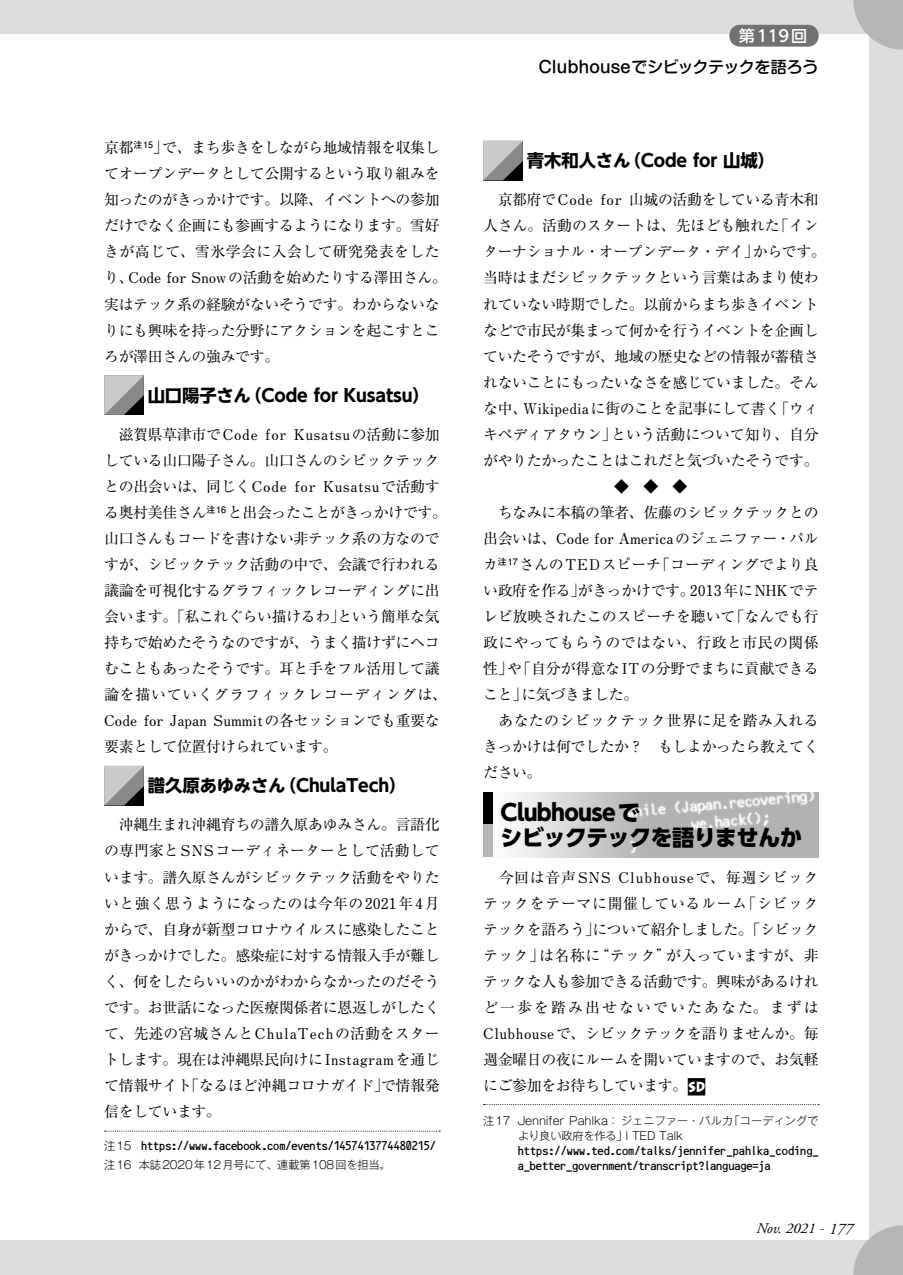
<style>
.page{position:relative;width:903px;height:1275px;background:#dcdddd}
.page>*{position:absolute;margin:0;border:0;box-sizing:border-box;transform-origin:0 0}
.t1{font:800 22.4px/24.8px "UD Shin Go Pro";letter-spacing:-.03em;color:#000}
.t2{font:700 17.32px "UD Shin Go NT Pro";letter-spacing:-.005em;color:#000}
.t3{font:500 16.1px "Shin M Go Pro";letter-spacing:-.01em;color:#000}
.t4{font:500 16.1px "UD Shin Go Pro";letter-spacing:.065em;color:#fff}
.t5{font:14.88px/26.1px "Ryumin Pro";letter-spacing:-.02em;color:#000;text-align:justify}
.t6{font:700 14.88px "Futo Min A101 Pro";color:#000}
.t7{font:14.88px "Ryumin Pro";color:#000}
.t8{font:14.88px "Ryumin Pro";letter-spacing:.03em;color:#000}
.t9{font:14.88px "Ryumin Pro";letter-spacing:.025em;color:#000}
.t10{font:italic 14.88px "Adobe Garamond Pro";color:#000}
.t11{font:12.25px/14.9px "Software Design Bsla W3";letter-spacing:-.01em;color:#000}
.t12{font:300 11.2px/14.9px "Gothic MB101 Pro";letter-spacing:-.01em;color:#000}
.s1{font-family:"Futo Min A101 Pro";font-weight:700}
.s2{font-family:"Ryumin Pro";font-weight:400}
.s3{font-family:"Gothic MB101 Pro";font-weight:300;font-size:11.2px}
.s4{font-family:"Sdesign";font-size:17.32px}
.s5{font-family:"Helvetica Neue LT Std";font-weight:100;font-style:normal;font-size:16.1px}
.s6{font-size:16.1px}
</style>
<div class="page">
<div style="left:0;top:35px;width:868px;height:1205px;background:#fff"></div>
<svg style="left:853px;top:0;width:50px;height:50px"></svg>
<svg style="left:853px;top:1225px;width:50px;height:50px"></svg>
<div style="left:729px;top:25px;width:90px;height:22px;background:#727171;border-radius:10px"></div>
<svg style="left:483px;top:141px;width:40px;height:39px;background:#979898"></svg>
<img style="left:514px;top:792px;width:305px;height:65px">
<div style="left:483px;top:792px;width:10px;height:33px;background:#000"></div>
<div style="left:483px;top:825px;width:10px;height:32px;background:#b5b6b6"></div>
<svg style="left:484px;top:1104px;width:335px;height:1px"></svg>
<svg style="left:104px;top:375px;width:40px;height:40px;background:#969797"></svg>
<svg style="left:104px;top:766px;width:40px;height:39px;background:#989898"></svg>
<svg style="left:105px;top:1131px;width:335px;height:1px"></svg>
<p class="t5" style="left:104px;top:134px;width:344px;text-align:left">京都<sup>注15</sup>」で、まち歩きをしながら地域情報を収集してオープンデータとして公開するという取り組みを知ったのがきっかけです。以降、イベントへの参加だけでなく企画にも参画するようになります。雪好きが高じて、雪氷学会に入会して研究発表をしたり、<span class="s1">Code for Snow</span>の活動を始めたりする澤田さん。実はテック系の経験がないそうです。わからないなりにも興味を持った分野にアクションを起こすところが澤田さんの強みです。</p>
<p class="t2" style="left:148px;top:381px;width:283px">山口陽子さん（Code for Kusatsu）</p>
<p class="t5" style="left:104px;top:420px;width:344px;text-align:left">　滋賀県草津市で<span class="s1">Code for Kusatsu</span>の活動に参加している山口陽子さん。山口さんのシビックテックとの出会いは、同じく<span class="s1">Code for Kusatsu</span>で活動する奥村美佳さん<sup>注16</sup> と出会ったことがきっかけです。山口さんもコードを書けない非テック系の方なのですが、シビックテック活動の中で、会議で行われる議論を可視化するグラフィックレコーディングに出会います。「私これぐらい描けるわ」という簡単な気持ちで始めたそうなのですが、うまく描けずにヘコむこともあったそうです。耳と手をフル活用して議論を描いていくグラフィックレコーディングは、</p>
<p class="t6" style="left:104px;top:709px;width:337px">Code for Japan Summit<span class="s2">の各セッションでも重要な</span></p>
<p class="t5" style="left:104px;top:733px;width:235px">要素として位置付けられています。</p>
<p class="t2" style="left:148px;top:772px;width:260px">譜久原あゆみさん（ChulaTech）</p>
<p class="t5" style="left:104px;top:811px;width:337px">　沖縄生まれ沖縄育ちの譜久原あゆみさん。言語化の専門家と<span class="s1">SNS</span>コーディネーターとして活動しています。譜久原さんがシビックテック活動をやりたいと強く思うようになったのは今年の<span class="s1">2021</span>年<span class="s1">4</span>月からで、自身が新型コロナウイルスに感染したことがきっかけでした。感染症に対する情報入手が難しく、何をしたらいいのかがわからなかったのだそうです。お世話になった医療関係者に恩返しがしたくて、先述の宮城さんと<span class="s1">ChulaTech</span>の活動をスタートします。現在は沖縄県民向けに<span class="s1">Instagram</span>を通じて情報サイト「なるほど沖縄コロナガイド」で情報発信をしています。</p>
<p class="t11" style="left:104px;top:1138px;width:333px"><span class="s3">注15</span> https://www.facebook.com/events/1457413774480215/</p>
<p class="t12" style="left:104px;top:1156px;width:288px">注16 本誌2020年12月号にて、連載第108回を担当。</p>
<p class="t4" style="left:739px;top:23px;width:70px">第119回</p>
<p class="t3" style="left:538px;top:54px;width:282px">Clubhouseでシビックテックを語ろう</p>
<p class="t2" style="left:527px;top:146px;width:250px">青木和人さん（Code for 山城）</p>
<p class="t5" style="left:483px;top:186px;width:337px">　京都府で<span class="s1">Code for</span> 山城の活動をしている青木和</p>
<p class="t7" style="left:483px;top:214px;width:337px">人さん。活動のスタートは、先ほども触れた「イン</p>
<p class="t5" style="left:483px;top:238px;width:344px">ターナショナル・オープンデータ・デイ」からです。</p>
<p class="t5" style="left:483px;top:264px;width:337px">当時はまだシビックテックという言葉はあまり使わ</p>
<p class="t5" style="left:483px;top:290px;width:337px">れていない時期でした。以前からまち歩きイベント</p>
<p class="t5" style="left:483px;top:316px;width:337px">などで市民が集まって何かを行うイベントを企画し</p>
<p class="t5" style="left:483px;top:342px;width:337px">ていたそうですが、地域の歴史などの情報が蓄積さ</p>
<p class="t5" style="left:483px;top:368px;width:337px">れないことにもったいなさを感じていました。そん</p>
<p class="t5" style="left:483px;top:394px;width:337px">な中、<span class="s1">Wikipedia</span>に街のことを記事にして書く「ウィ</p>
<p class="t5" style="left:483px;top:420px;width:337px">キペディアタウン」という活動について知り、自分</p>
<p class="t5" style="left:483px;top:446px;width:337px">がやりたかったことはこれだと気づいたそうです。</p>
<p class="t5" style="left:614px;top:472px;width:75px">◆　◆　◆</p>
<p class="t5" style="left:483px;top:498px;width:337px">　ちなみに本稿の筆者、佐藤のシビックテックとの</p>
<p class="t5" style="left:483px;top:524px;width:337px">出会いは、<span class="s1">Code for America</span>のジェニファー・パル</p>
<p class="t5" style="left:483px;top:550px;width:337px">カ<sup>注17</sup> さんの<span class="s1">TED</span>スピーチ「コーディングでより良</p>
<p class="t5" style="left:483px;top:576px;width:337px">い政府を作る」がきっかけです。<span class="s1">2013</span>年に<span class="s1">NHK</span>でテ</p>
<p class="t5" style="left:483px;top:602px;width:337px">レビ放映されたこのスピーチを聴いて「なんでも行</p>
<p class="t8" style="left:483px;top:631px;width:337px">政にやってもらうのではない、行政と市民の関係</p>
<p class="t5" style="left:483px;top:654px;width:337px">性」や「自分が得意な<span class="s1">IT</span>の分野でまちに貢献できる</p>
<p class="t5" style="left:483px;top:681px;width:157px">こと」に気づきました。</p>
<p class="t9" style="left:483px;top:709px;width:337px">　あなたのシビックテック世界に足を踏み入れる</p>
<p class="t5" style="left:483px;top:733px;width:337px">きっかけは何でしたか？　もしよかったら教えてく</p>
<p class="t5" style="left:483px;top:759px;width:60px">ださい。</p>
<h1 class="t1" style="left:500px;top:799px;width:303px">Clubhouseで<br>シビックテックを語りませんか</h1>
<p class="t5" style="left:483px;top:863px;width:337px">　今回は音声<span class="s1">SNS Clubhouse</span>で、毎週シビックテックをテーマに開催しているルーム「シビックテックを語ろう」について紹介しました。「シビックテック」は名称に“テック”が入っていますが、非テックな人も参加できる活動です。興味があるけれど一歩を踏み出せないでいたあなた。まずは<span class="s1">Clubhouse</span>で、シビックテックを語りませんか。毎週金曜日の夜にルームを開いていますので、お気軽にご参加をお待ちしています。<span class="s4">s</span></p>
<p class="t12" style="left:518px;top:1112px;width:302px;text-indent:-35px">注17 Jennifer Pahlka：ジェニファー・パルカ「コーディングでより良い政府を作る」l TED Talk</p>
<p class="t11" style="left:518px;top:1143px;width:302px">https://www.ted.com/talks/jennifer_pahlka_coding_ a_better_government/transcript?language=ja</p>
<p class="t10" style="left:756px;top:1220px;width:98px">Nov. 2021 <span class="s5">-</span> <span class="s6">177</span></p>
</div>
